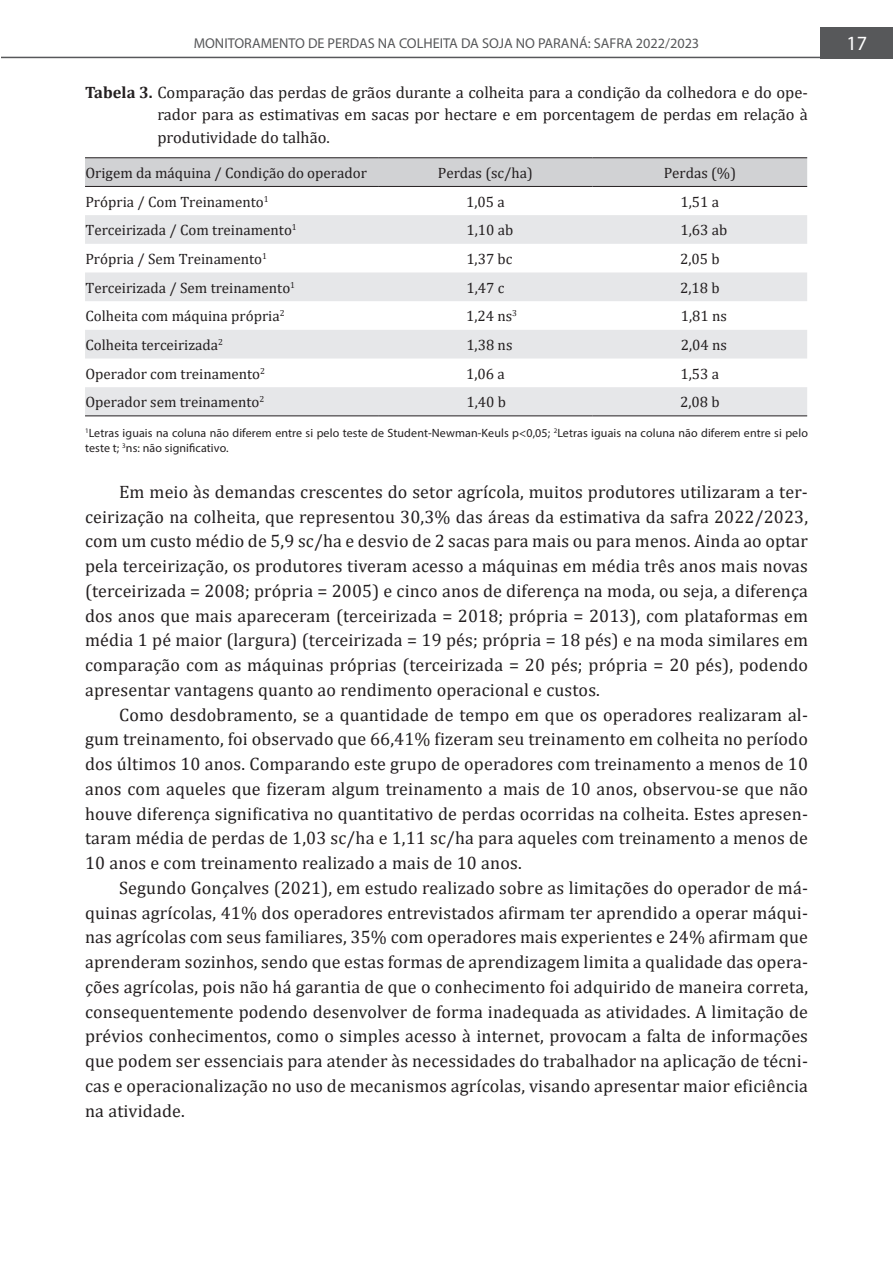
<style>
.page{position:relative;width:893px;height:1263px;background:#fff}
.page>*{position:absolute;margin:0;border:0;box-sizing:border-box;transform-origin:0 0}
.t1{font:20.25px "Myriad Pro";color:#fff}
.t2{font:18px/24.8px "Cambria";letter-spacing:.01em;color:#231f20;text-align:justify}
.t3{font:16.5px/22.5px "Cambria";color:#231f20;text-align:justify}
.t4{font:15px "Cambria";color:#231f20}
.t5{font:14.25px "Myriad Pro";color:#57585a}
.t6{font:12px/14.4px "Myriad Pro";letter-spacing:.01em;color:#231f20}
.s1{font-weight:700}
</style>
<div class="page">
<div style="left:821px;top:27px;width:72px;height:31px;background:#57585a"></div>
<hr style="left:1px;top:57px;width:892px;height:1px;background:#57585a">
<svg style="left:85px;top:158px;width:722px;height:28px"></svg>
<svg style="left:85px;top:215px;width:722px;height:200px;fill:#e6e7e9"></svg>
<hr style="left:85px;top:157px;width:293px;height:1px;background:#231f20">
<hr style="left:378px;top:157px;width:215px;height:1px;background:#231f20">
<hr style="left:593px;top:157px;width:214px;height:1px;background:#231f20">
<hr style="left:85px;top:186px;width:293px;height:1px;background:#231f20">
<hr style="left:85px;top:415px;width:293px;height:1px;background:#231f20">
<hr style="left:378px;top:186px;width:215px;height:1px;background:#231f20">
<hr style="left:378px;top:415px;width:215px;height:1px;background:#231f20">
<hr style="left:593px;top:186px;width:214px;height:1px;background:#231f20">
<hr style="left:593px;top:415px;width:214px;height:1px;background:#231f20">
<p class="t5" style="left:194px;top:34px;width:507px">MONITORAMENTO DE PERDAS NA COLHEITA DA SOJA NO PARANÁ: SAFRA 2022/2023</p>
<p class="t1" style="left:846px;top:31px;width:22px">17</p>
<p class="t3" style="left:157px;top:81px;width:652px;text-indent:-72px"><span class="s1">Tabela 3.</span> Comparação das perdas de grãos durante a colheita para a condição da colhedora e do ope&shy;rador para as estimativas em sacas por hectare e em porcentagem de perdas em relação à produtividade do talhão.</p>
<p class="t4" style="left:85px;top:164px;width:283px">Origem da máquina / Condição do operador</p>
<p class="t4" style="left:438px;top:164px;width:96px">Perdas (sc/ha)</p>
<p class="t4" style="left:664px;top:164px;width:74px">Perdas (%)</p>
<p class="t4" style="left:85px;top:193px;width:185px">Própria / Com Treinamento<sup>1</sup></p>
<p class="t4" style="left:466px;top:193px;width:40px">1,05 a</p>
<p class="t4" style="left:681px;top:193px;width:40px">1,51 a</p>
<p class="t4" style="left:85px;top:221px;width:213px">Terceirizada / Com treinamento<sup>1</sup></p>
<p class="t4" style="left:466px;top:221px;width:48px">1,10 ab</p>
<p class="t4" style="left:680px;top:221px;width:48px">1,63 ab</p>
<p class="t4" style="left:85px;top:250px;width:183px">Própria / Sem Treinamento<sup>1</sup></p>
<p class="t4" style="left:466px;top:250px;width:48px">1,37 bc</p>
<p class="t4" style="left:680px;top:250px;width:41px">2,05 b</p>
<p class="t4" style="left:85px;top:279px;width:211px">Terceirizada / Sem treinamento<sup>1</sup></p>
<p class="t4" style="left:466px;top:279px;width:39px">1,47 c</p>
<p class="t4" style="left:680px;top:279px;width:41px">2,18 b</p>
<p class="t4" style="left:85px;top:307px;width:201px">Colheita com máquina própria<sup>2</sup></p>
<p class="t4" style="left:466px;top:307px;width:52px">1,24 ns<sup>3</sup></p>
<p class="t4" style="left:681px;top:307px;width:48px">1,81 ns</p>
<p class="t4" style="left:85px;top:336px;width:139px">Colheita terceirizada<sup>2</sup></p>
<p class="t4" style="left:466px;top:336px;width:48px">1,38 ns</p>
<p class="t4" style="left:681px;top:336px;width:48px">2,04 ns</p>
<p class="t4" style="left:85px;top:365px;width:181px">Operador com treinamento<sup>2</sup></p>
<p class="t4" style="left:466px;top:365px;width:40px">1,06 a</p>
<p class="t4" style="left:681px;top:365px;width:40px">1,53 a</p>
<p class="t4" style="left:85px;top:393px;width:180px">Operador sem treinamento<sup>2</sup></p>
<p class="t4" style="left:466px;top:393px;width:41px">1,40 b</p>
<p class="t4" style="left:680px;top:393px;width:41px">2,08 b</p>
<p class="t6" style="left:85px;top:426px;width:724px"><sup>1</sup>Letras iguais na coluna não diferem entre si pelo teste de Student-Newman-Keuls p&lt;0,05; <sup>2</sup>Letras iguais na coluna não diferem entre si pelo teste t; <sup>3</sup>ns: não significativo.</p>
<p class="t2" style="left:85px;top:479px;width:724px;text-indent:34px">Em meio às demandas crescentes do setor agrícola, muitos produtores utilizaram a ter&shy;ceirização na colheita, que representou 30,3% das áreas da estimativa da safra 2022/2023, com um custo médio de 5,9 sc/ha e desvio de 2 sacas para mais ou para menos. Ainda ao optar pela terceirização, os produtores tiveram acesso a máquinas em média três anos mais novas (terceirizada = 2008; própria = 2005) e cinco anos de diferença na moda, ou seja, a diferença dos anos que mais apareceram (terceirizada = 2018; própria = 2013), com plataformas em média 1 pé maior (largura) (terceirizada = 19 pés; própria = 18 pés) e na moda similares em comparação com as máquinas próprias (terceirizada = 20 pés; própria = 20 pés), podendo apresentar vantagens quanto ao rendimento operacional e custos.</p>
<p class="t2" style="left:85px;top:702px;width:724px;text-indent:34px">Como desdobramento, se a quantidade de tempo em que os operadores realizaram al&shy;gum treinamento, foi observado que 66,41% fizeram seu treinamento em colheita no período dos últimos 10 anos. Comparando este grupo de operadores com treinamento a menos de 10 anos com aqueles que fizeram algum treinamento a mais de 10 anos, observou-se que não houve diferença significativa no quantitativo de perdas ocorridas na colheita. Estes apresen&shy;taram média de perdas de 1,03 sc/ha e 1,11 sc/ha para aqueles com treinamento a menos de 10 anos e com treinamento realizado a mais de 10 anos.</p>
<p class="t2" style="left:85px;top:875px;width:724px;text-indent:34px">Segundo Gonçalves (2021), em estudo realizado sobre as limitações do operador de má&shy;quinas agrícolas, 41% dos operadores entrevistados afirmam ter aprendido a operar máqui&shy;nas agrícolas com seus familiares, 35% com operadores mais experientes e 24% afirmam que aprenderam sozinhos, sendo que estas formas de aprendizagem limita a qualidade das opera&shy;ções agrícolas, pois não há garantia de que o conhecimento foi adquirido de maneira correta, consequentemente podendo desenvolver de forma inadequada as atividades. A limitação de prévios conhecimentos, como o simples acesso à internet, provocam a falta de informações que podem ser essenciais para atender às necessidades do trabalhador na aplicação de técni&shy;cas e operacionalização no uso de mecanismos agrícolas, visando apresentar maior eficiência na atividade.</p>
</div>
